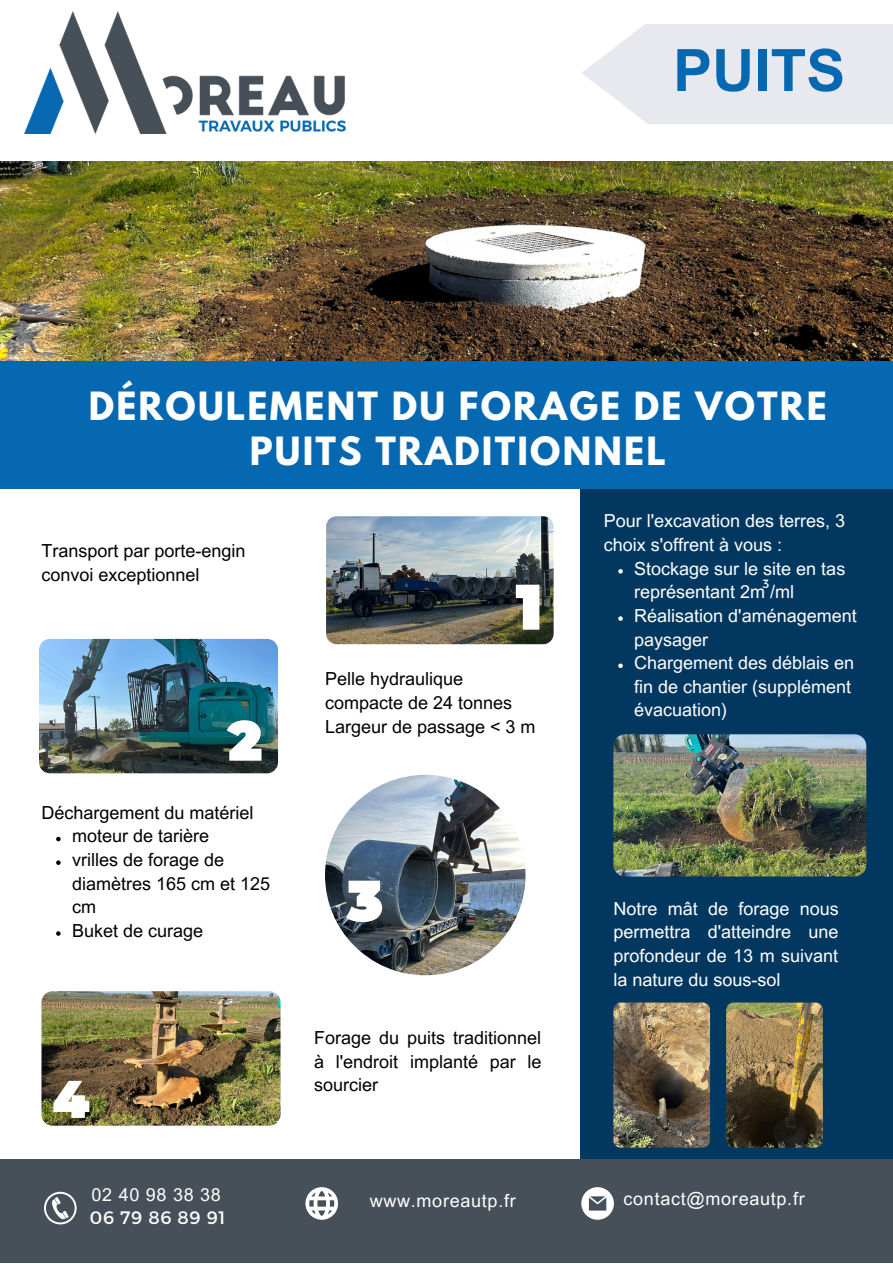
<style>
.page{position:relative;width:893px;height:1264px;background:#fff}
.page>*{position:absolute;margin:0;border:0;box-sizing:border-box;transform-origin:0 0}
.t1{font:700 58.5px "Arial MT Pro";color:#0668b1}
.t2{font:700 34.5px/45px "League Spartan";letter-spacing:.065em;color:#fff;text-align:center}
.t3{font:18px/23.5px "Arial MT Pro";color:#fff}
.t4{font:18px/23.5px "Arial MT Pro";color:#000}
.t5{font:18px "Arial MT Pro";letter-spacing:.04em;color:#fff}
.t6{font:18px "Montserrat";letter-spacing:.04em;color:#fff}
.t7{font:12px "Montserrat";color:#fff}
</style>
<div class="page">
<div style="left:580px;top:484px;width:312px;height:680px;background:#023860"></div>
<img style="left:326px;top:516px;width:227px;height:128px;border-radius:11px">
<div style="left:0;top:1158px;width:892px;height:104px;background:#475059"></div>
<svg style="left:44px;top:1191px;width:33px;height:33px"></svg>
<svg style="left:305px;top:1187px;width:33px;height:32px"></svg>
<img style="left:24px;top:11px;width:322px;height:123px">
<img style="left:39px;top:639px;width:239px;height:134px;border-radius:11px">
<img style="left:41px;top:991px;width:239px;height:134px;border-radius:11px">
<img style="left:325px;top:774px;width:200px;height:201px;border-radius:50%">
<div style="left:0;top:351px;width:892px;height:137px;background:#0668b1"></div>
<svg style="left:227px;top:720px;width:34px;height:40px"></svg>
<svg style="left:346px;top:880px;width:36px;height:42px"></svg>
<svg style="left:53px;top:1080px;width:36px;height:37px"></svg>
<svg style="left:516px;top:584px;width:23px;height:45px"></svg>
<img style="left:613px;top:734px;width:253px;height:142px;border-radius:12px">
<svg style="left:581px;top:1187px;width:33px;height:32px"></svg>
<img style="left:726px;top:1002px;width:96px;height:145px;border-radius:7px">
<img style="left:613px;top:1002px;width:97px;height:145px;border-radius:7px">
<svg style="left:582px;top:24px;width:310px;height:100px;background:#eaebef"></svg>
<img style="left:0;top:161px;width:892px;height:199px">
<svg style="left:618px;top:569px;width:4px;height:4px"></svg>
<svg style="left:618px;top:616px;width:4px;height:5px"></svg>
<svg style="left:618px;top:663px;width:4px;height:5px"></svg>
<svg style="left:56px;top:836px;width:5px;height:5px"></svg>
<svg style="left:56px;top:860px;width:5px;height:5px"></svg>
<svg style="left:56px;top:931px;width:5px;height:4px"></svg>
<h1 class="t1" style="left:673px;top:48px;width:174px">PUITS</h1>
<h2 class="t2" style="left:89px;top:388px;width:739px">DÉROULEMENT DU FORAGE DE VOTRE<br>PUITS TRADITIONNEL</h2>
<p class="t4" style="left:41px;top:541px;width:205px">Transport par porte-engin convoi exceptionnel</p>
<p class="t4" style="left:41px;top:803px;width:213px">Déchargement du matériel</p>
<p class="t4" style="left:72px;top:826px;width:199px">moteur de tarière<br>vrilles de forage de diamètres 165 cm et 125 cm<br>Buket de curage</p>
<p class="t4" style="left:325px;top:669px;width:212px">Pelle hydraulique compacte de 24 tonnes<br>Largeur de passage &lt; 3 m</p>
<p class="t4" style="left:314px;top:1028px;width:229px;text-align:justify">Forage du puits traditionnel à l'endroit implanté par le sourcier</p>
<p class="t3" style="left:603px;top:511px;width:243px">Pour l'excavation des terres, 3 choix s'offrent à vous :</p>
<p class="t3" style="left:634px;top:559px;width:224px">Stockage sur le site en tas représentant 2m /ml<br>Réalisation d'aménagement paysager<br>Chargement des déblais en fin de chantier (supplément évacuation)</p>
<p class="t7" style="left:762px;top:576px;width:8px">3</p>
<p class="t3" style="left:613px;top:899px;width:227px;text-align:justify">Notre mât de forage nous permettra d'atteindre une profondeur de 13 m suivant la nature du sous-sol</p>
<p class="t3" style="left:91px;top:1184px;width:131px">02 40 98 38 38</p>
<p class="t5" style="left:623px;top:1192px;width:183px">contact@moreautp.fr</p>
<p class="t5" style="left:370px;top:1193px;width:147px">www.moreautp.fr</p>
<p class="t6" style="left:90px;top:1205px;width:137px">06 79 86 89 91</p>
</div>
